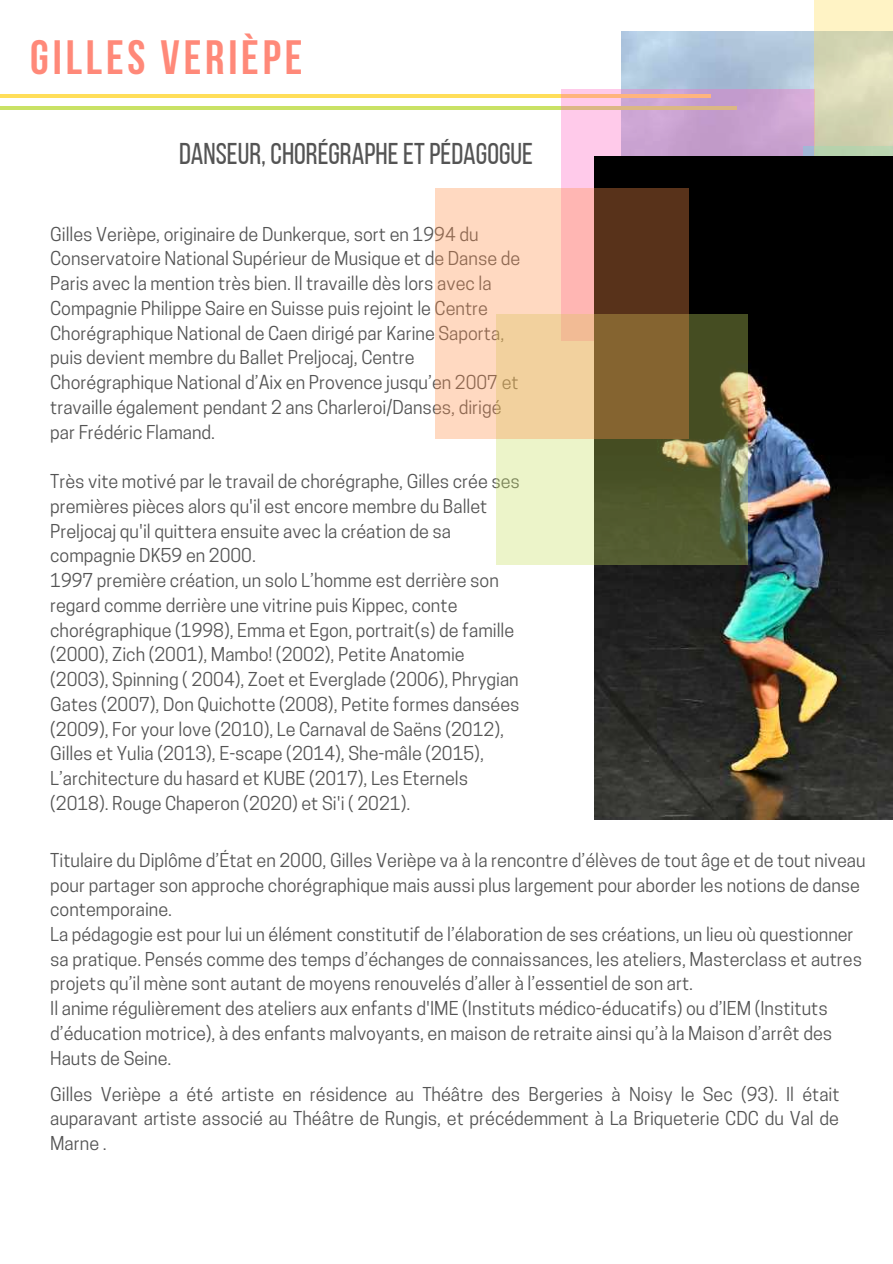
<style>
.page{position:relative;width:893px;height:1264px;background:#fff}
.page>*{position:absolute;margin:0;border:0;box-sizing:border-box;transform-origin:0 0}
.t1{font:700 48px "Bebas Neue";letter-spacing:.08em;color:#ff8979}
.t2{font:30px "Bebas Neue";color:#545454}
.t3{font:18px/24.8px "Cooper Hewitt";color:#545454}
</style>
<div class="page">
<hr style="left:0;top:94px;width:711px;height:4px;background:#ffde59">
<hr style="left:0;top:106px;width:737px;height:4px;background:#c9e265">
<svg style="left:561px;top:89px;width:253px;height:99px;background:#d6abce"></svg>
<svg style="left:814px;top:0;width:78px;height:157px;background:#dcdab6"></svg>
<img style="left:594px;top:157px;width:298px;height:662px">
<svg style="left:496px;top:314px;width:251px;height:251px;background:#888e64"></svg>
<svg style="left:435px;top:188px;width:253px;height:251px;background:#c6a07f"></svg>
<h1 class="t1" style="left:30px;top:38px;width:274px">GILLES VERIÈPE</h1>
<h2 class="t2" style="left:179px;top:141px;width:355px">DANSEUR, CHORÉGRAPHEETPÉDAGOGUE</h2>
<p class="t3" style="left:50px;top:224px;width:471px">Gilles Verièpe, originaire de Dunkerque, sort en 1994 du Conservatoire National Supérieur de Musique et de Danse de Paris avec la mention très bien. Il travaille dès lors avec la Compagnie Philippe Saire en Suisse puis rejoint le Centre Chorégraphique National de Caen dirigé par Karine Saporta, puis devient membre du Ballet Preljocaj, Centre Chorégraphique National d’Aix en Provence jusqu’en 2007 et travaille également pendant 2 ans Charleroi/Danses, dirigé par Frédéric Flamand.</p>
<p class="t3" style="left:50px;top:471px;width:471px">Très vite motivé par le travail de chorégraphe, Gilles crée ses premières pièces alors qu'il est encore membre du Ballet Preljocaj qu'il quittera ensuite avec la création de sa compagnie DK59 en 2000.<br>1997 première création, un solo L’homme est derrière son regard comme derrière une vitrine puis Kippec, conte chorégraphique (1998), Emma et Egon, portrait(s) de famille (2000), Zich (2001), Mambo! (2002), Petite Anatomie (2003), Spinning ( 2004), Zoet et Everglade (2006), Phrygian Gates (2007), Don Quichotte (2008), Petite formes dansées (2009), For your love (2010), Le Carnaval de Saëns (2012), Gilles et Yulia (2013), E-scape (2014), She-mâle (2015), L’architecture du hasard et KUBE (2017), Les Eternels (2018). Rouge Chaperon (2020) et Si'i ( 2021).</p>
<p class="t3" style="left:50px;top:849px;width:816px">Titulaire du Diplôme d’État en 2000, Gilles Verièpe va à la rencontre d’élèves de tout âge et de tout niveau pour partager son approche chorégraphique mais aussi plus largement pour aborder les notions de danse contemporaine.<br>La pédagogie est pour lui un élément constitutif de l’élaboration de ses créations, un lieu où questionner sa pratique. Pensés comme des temps d’échanges de connaissances, les ateliers, Masterclass et autres projets qu’il mène sont autant de moyens renouvelés d’aller à l’essentiel de son art.<br>Il anime régulièrement des ateliers aux enfants d'IME (Instituts médico-éducatifs) ou d’IEM (Instituts d’éducation motrice), à des enfants malvoyants, en maison de retraite ainsi qu’à la Maison d’arrêt des Hauts de Seine.</p>
<p class="t3" style="left:50px;top:1083px;width:791px;text-align:justify">Gilles Verièpe a été artiste en résidence au Théâtre des Bergeries à Noisy le Sec (93). Il était auparavant artiste associé au Théâtre de Rungis, et précédemment à La Briqueterie CDC du Val de Marne .</p>
</div>
